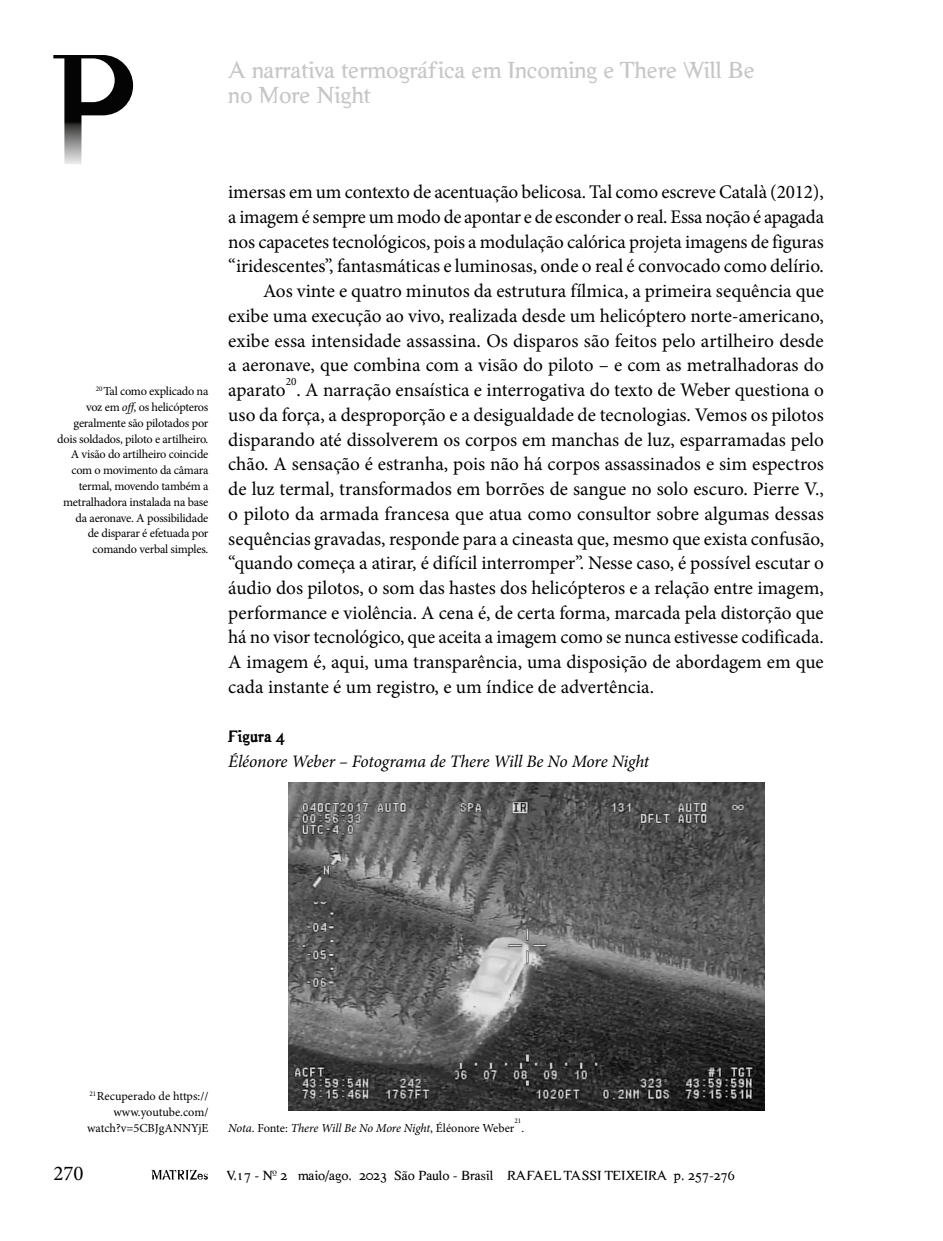
<style>
.page{position:relative;width:943px;height:1241px;background:#fff}
.page>*{position:absolute;margin:0;border:0;box-sizing:border-box;transform-origin:0 0}
.t1{font:24.5px/24.5px "Hard Times";color:#c6c6c6}
.t2{font:21px "Minion Pro";color:#000}
.t3{font:19.25px/24.7px "Minion Pro";letter-spacing:-.005em;color:#000;text-align:justify}
.t4{font:italic 17.5px "Minion Pro";letter-spacing:-.01em;color:#000}
.t5{font:700 17.5px "Hard Times";color:#000}
.t6{font:14px "Hard Times";color:#000}
.t7{font:12.25px/15.8px "Minion Pro";letter-spacing:-.02em;color:#000;text-align:right}
.t8{font:12.25px/15.8px "Minion Pro";color:#000;text-align:right}
.t9{font:italic 12.25px "Minion Pro";letter-spacing:-.01em;color:#000}
.t10{font:11.2px "Minion Pro";color:#000}
.t11{font:7.17px "Minion Pro";color:#000}
.s1{font-style:italic}
.s2{font-style:normal}
</style>
<div class="page">
<svg style="left:151px;top:1169px;width:57px;height:11px"></svg>
<svg style="left:53px;top:55px;width:80px;height:109px"></svg>
<img style="left:288px;top:782px;width:476px;height:328px">
<p class="t1" style="left:228px;top:58px;width:528px">A narrativa termográfica em Incoming e There Will Be no More Night</p>
<p class="t7" style="left:57px;top:383px;width:153px"><sup>20</sup>Tal como explicado na<br>voz em <span class="s1">off</span>, os helicópteros geralmente são pilotados por dois soldados, piloto e artilheiro.<br>A visão do artilheiro coincide com o movimento da câmara termal, movendo também a metralhadora instalada na base da aeronave. A possibilidade<br>de disparar é efetuada por comando verbal simples.</p>
<p class="t3" style="left:228px;top:180px;width:597px">imersas em um contexto de acentuação belicosa. Tal como escreve Català (2012),</p>
<p class="t3" style="left:228px;top:204px;width:597px">a imagem é sempre um modo de apontar e de esconder o real. Essa noção é apagada</p>
<p class="t3" style="left:228px;top:229px;width:597px">nos capacetes tecnológicos, pois a modulação calórica projeta imagens de figuras</p>
<p class="t3" style="left:228px;top:254px;width:597px">“iridescentes”, fantasmáticas e luminosas, onde o real é convocado como delírio.</p>
<p class="t3" style="left:263px;top:279px;width:562px">Aos vinte e quatro minutos da estrutura fílmica, a primeira sequência que</p>
<p class="t3" style="left:228px;top:303px;width:597px">exibe uma execução ao vivo, realizada desde um helicóptero norte-americano,</p>
<p class="t3" style="left:228px;top:328px;width:597px">exibe essa intensidade assassina. Os disparos são feitos pelo artilheiro desde</p>
<p class="t3" style="left:228px;top:353px;width:597px">a aeronave, que combina com a visão do piloto – e com as metralhadoras do</p>
<p class="t3" style="left:228px;top:377px;width:59px">aparato</p>
<p class="t10" style="left:286px;top:374px;width:12px">20</p>
<p class="t3" style="left:228px;top:377px;width:597px;text-indent:68px">. A narração ensaística e interrogativa do texto de Weber questiona o uso da força, a desproporção e a desigualdade de tecnologias. Vemos os pilotos disparando até dissolverem os corpos em manchas de luz, esparramadas pelo chão. A sensação é estranha, pois não há corpos assassinados e sim espectros de luz termal, transformados em borrões de sangue no solo escuro. Pierre V., o piloto da armada francesa que atua como consultor sobre algumas dessas sequências gravadas, responde para a cineasta que, mesmo que exista confusão, “quando começa a atirar, é difícil interromper”. Nesse caso, é possível escutar o áudio dos pilotos, o som das hastes dos helicópteros e a relação entre imagem, performance e violência. A cena é, de certa forma, marcada pela distorção que há no visor tecnológico, que aceita a imagem como se nunca estivesse codificada.<br>A imagem é, aqui, uma transparência, uma disposição de abordagem em que cada instante é um registro, e um índice de advertência.</p>
<p class="t5" style="left:228px;top:725px;width:58px">Figura 4</p>
<p class="t4" style="left:228px;top:749px;width:422px">Éléonore Weber – Fotograma de There Will Be No More Night</p>
<p class="t8" style="left:87px;top:1088px;width:123px"><sup>21</sup>Recuperado de https:// www.youtube.com/ watch?v=5CBJgANNYjE</p>
<p class="t11" style="left:514px;top:1115px;width:8px">21</p>
<p class="t9" style="left:228px;top:1119px;width:288px">Nota<span class="s2">. Fonte:</span> There Will Be No More Night<span class="s2">, Éléonore Weber</span></p>
<p class="t7" style="left:521px;top:1119px;width:4px">.</p>
<p class="t2" style="left:53px;top:1158px;width:32px">270</p>
<p class="t6" style="left:227px;top:1167px;width:509px">V.17 - Nº 2 maio/ago. 2023 São Paulo - Brasil RAFAEL TASSI TEIXEIRA p. 257-276</p>
</div>
